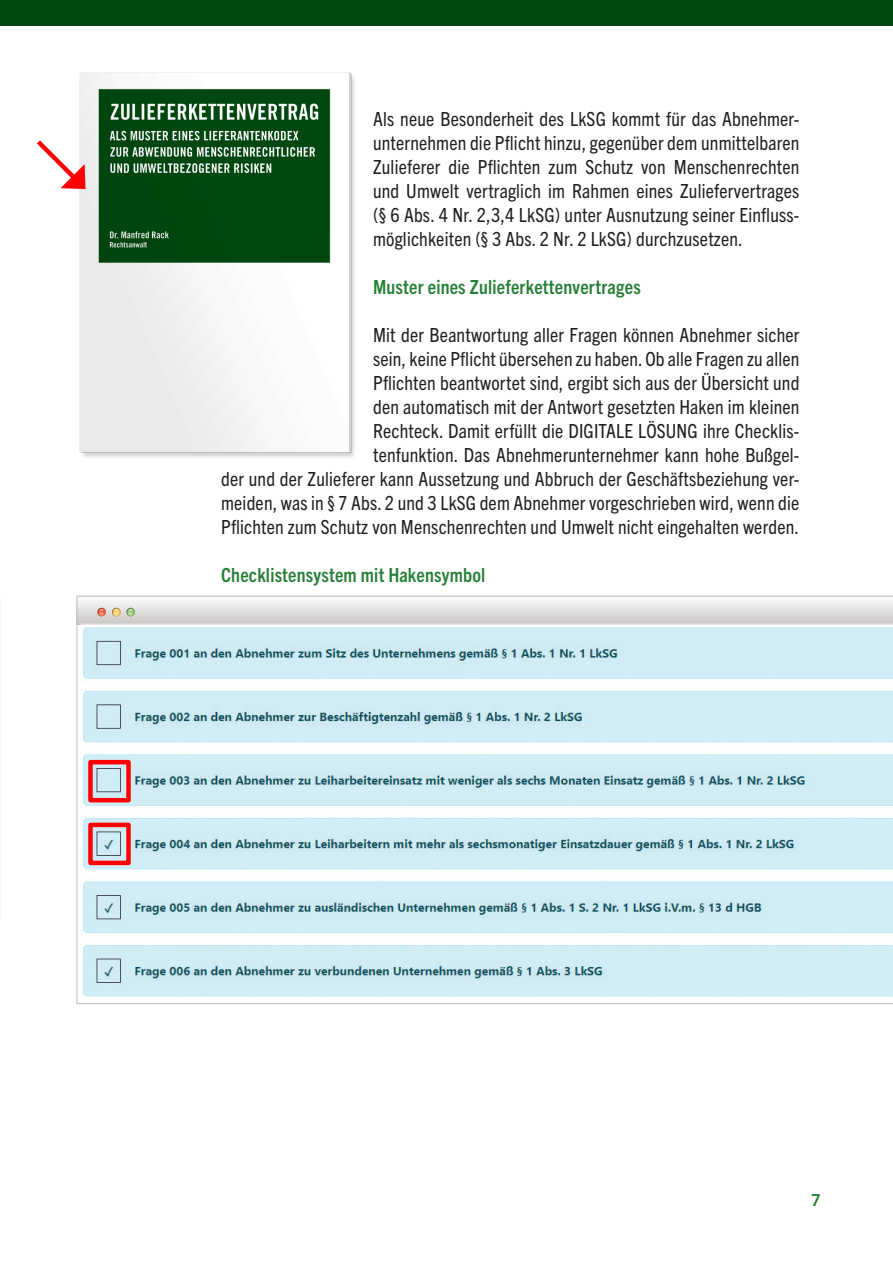
<style>
.page{position:relative;width:893px;height:1263px;background:#fff}
.page>*{position:absolute;margin:0;border:0;box-sizing:border-box;transform-origin:0 0}
.Fließtext{font:condensed 19.5px/24px "Trade Gothic Next LT Pro";letter-spacing:.01em;color:#231f20;text-align:justify}
.Grafik_headine{font:700 condensed 19.5px "Trade Gothic Next LT Pro";letter-spacing:.01em;color:#267f37}
.t1{font:700 16.5px "Trade Gothic Next LT Pro";color:#267f37}
</style>
<div class="page">
<div style="left:0;top:0;width:893px;height:26px;background:#004710"></div>
<img style="left:80px;top:72px;width:275px;height:386px">
<svg style="left:77px;top:596px;width:816px;height:27px"></svg>
<svg style="left:77px;top:623px;width:816px;height:381px"></svg>
<svg style="left:37px;top:136px;width:49px;height:53px"></svg>
<div style="left:88px;top:760px;width:43px;height:42px;border:4px solid #f00"></div>
<div style="left:88px;top:823px;width:43px;height:42px;border:4px solid #f00"></div>
<p class="Fließtext" style="left:373px;top:106px;width:428px">Als neue Besonderheit des LkSG kommt für das Abnehmer&shy;unternehmen die Pflicht hinzu, gegenüber dem unmittelbaren Zulieferer die Pflichten zum Schutz von Menschenrechten und Umwelt vertraglich im Rahmen eines Zuliefervertrages (§ 6 Abs. 4 Nr. 2,3,4 LkSG) unter Ausnutzung seiner Einfluss&shy;möglichkeiten (§ 3 Abs. 2 Nr. 2 LkSG) durchzusetzen.</p>
<p class="Grafik_headine" style="left:373px;top:274px;width:269px">Muster eines Zulieferkettenvertrages</p>
<p class="Fließtext" style="left:221px;top:322px;width:580px;text-align:right">Mit der Beantwortung aller Fragen können Abnehmer sicher<br>sein, keine Pflicht übersehen zu haben. Ob alle Fragen zu allen<br>Pflichten beantwortet sind, ergibt sich aus der Übersicht und<br>den automatisch mit der Antwort gesetzten Haken im kleinen<br>Rechteck. Damit erfüllt die DIGITALE LÖSUNG ihre Checklis-<br>tenfunktion. Das Abnehmerunternehmer kann hohe Bußgel-<br>der und der Zulieferer kann Aussetzung und Abbruch der Geschäftsbeziehung ver&shy;meiden, was in § 7 Abs. 2 und 3 LkSG dem Abnehmer vorgeschrieben wird, wenn die Pflichten zum Schutz von Menschenrechten und Umwelt nicht eingehalten werden.</p>
<p class="Grafik_headine" style="left:221px;top:562px;width:266px">Checklistensystem mit Hakensymbol</p>
<p class="t1" style="left:811px;top:1188px;width:11px">7</p>
</div>
